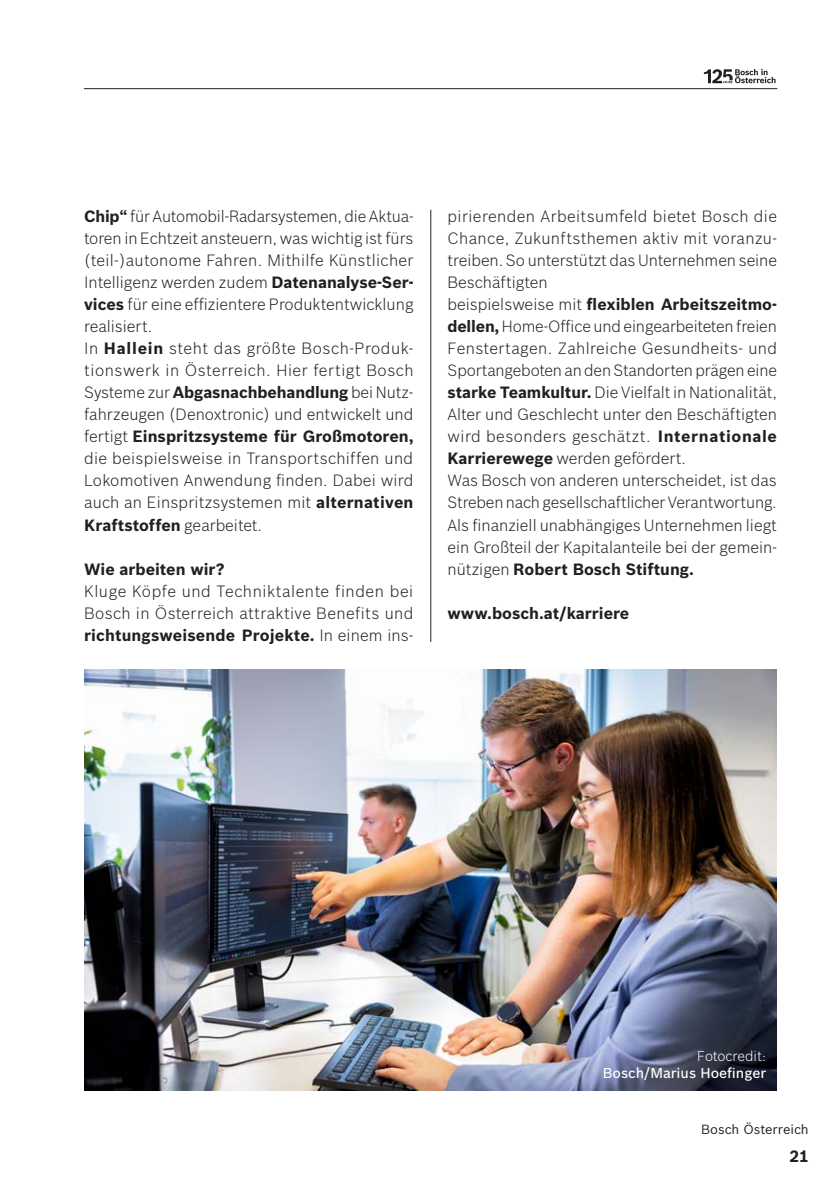
<style>
.page{position:relative;width:840px;height:1191px;background:#fff}
.page>*{position:absolute;margin:0;border:0;box-sizing:border-box;transform-origin:0 0}
.Copytext_2016{font:300 16px/22px "Bosch Sans";color:#231f20;text-align:justify}
.Copytext_2016-2{font:700 16px "Bosch Sans";color:#231f20}
.Copytext_2016-3{font:500 14px "Bosch Sans";color:#fff}
.Copytext_2016-4{font:300 14px "Bosch Sans";color:#fff}
.t1{font:13px "Bosch Sans";color:#231f20}
.s1{font-weight:700}
</style>
<div class="page">
<img style="left:84px;top:669px;width:691px;height:421px">
<hr style="left:84px;top:88px;width:692px;height:1px;background:#231f20">
<hr style="left:430px;top:210px;width:1px;height:432px;background:#231f20">
<svg style="left:703px;top:69px;width:72px;height:14px"></svg>
<p class="Copytext_2016" style="left:84px;top:205px;width:331px"><span class="s1">Chip“</span> für Automobil-Radarsystemen, die Aktua&shy;toren in Echtzeit ansteuern, was wichtig ist fürs (teil-)autonome Fahren. Mithilfe Künstlicher Intelligenz werden zudem <span class="s1">Datenanalyse-Ser&shy;vices</span> für eine effizientere Produktentwicklung realisiert.</p>
<p class="Copytext_2016" style="left:84px;top:337px;width:331px">In <span class="s1">Hallein</span> steht das größte Bosch-Produk&shy;tionswerk in Österreich. Hier fertigt Bosch Systeme zur <span class="s1">Abgasnachbehandlung</span> bei Nutz&shy;fahrzeugen (Denoxtronic) und entwickelt und fertigt <span class="s1">Einspritzsysteme für Großmotoren, </span>die beispielsweise in Transportschiffen und Lokomotiven Anwendung finden. Dabei wird auch an Einspritzsystemen mit <span class="s1">alternativen Kraftstoffen</span> gearbeitet.</p>
<p class="Copytext_2016-2" style="left:84px;top:559px;width:142px">Wie arbeiten wir?</p>
<p class="Copytext_2016" style="left:84px;top:579px;width:331px">Kluge Köpfe und Techniktalente finden bei Bosch in Österreich attraktive Benefits und <span class="s1">richtungsweisende Projekte.</span> In einem ins-</p>
<p class="Copytext_2016" style="left:447px;top:205px;width:331px">pirierenden Arbeitsumfeld bietet Bosch die Chance, Zukunftsthemen aktiv mit voranzu&shy;treiben. So unterstützt das Unternehmen seine Beschäftigten</p>
<p class="Copytext_2016" style="left:447px;top:293px;width:331px">beispielsweise mit <span class="s1">flexiblen Arbeitszeitmo&shy;dellen,</span> Home-Office und eingearbeiteten freien Fenstertagen. Zahlreiche Gesundheits- und Sportangeboten an den Standorten prägen eine <span class="s1">starke Teamkultur.</span> Die Vielfalt in Nationalität, Alter und Geschlecht unter den Beschäftigten wird besonders geschätzt. <span class="s1">Internationale Karrierewege</span> werden gefördert.</p>
<p class="Copytext_2016" style="left:447px;top:469px;width:331px">Was Bosch von anderen unterscheidet, ist das Streben nach gesellschaftlicher Verantwortung.<br>Als finanziell unabhängiges Unternehmen liegt ein Großteil der Kapitalanteile bei der gemein&shy;nützigen <span class="s1">Robert Bosch Stiftung.</span></p>
<p class="Copytext_2016-2" style="left:447px;top:603px;width:183px">www.bosch.at/karriere</p>
<p class="Copytext_2016-4" style="left:697px;top:1047px;width:70px">Fotocredit:</p>
<p class="Copytext_2016-3" style="left:602px;top:1062px;width:165px">Bosch/Marius Hoefinger</p>
<p class="t1" style="left:700px;top:1121px;width:109px">Bosch Österreich</p>
<p class="Copytext_2016-2" style="left:789px;top:1145px;width:21px">21</p>
</div>
